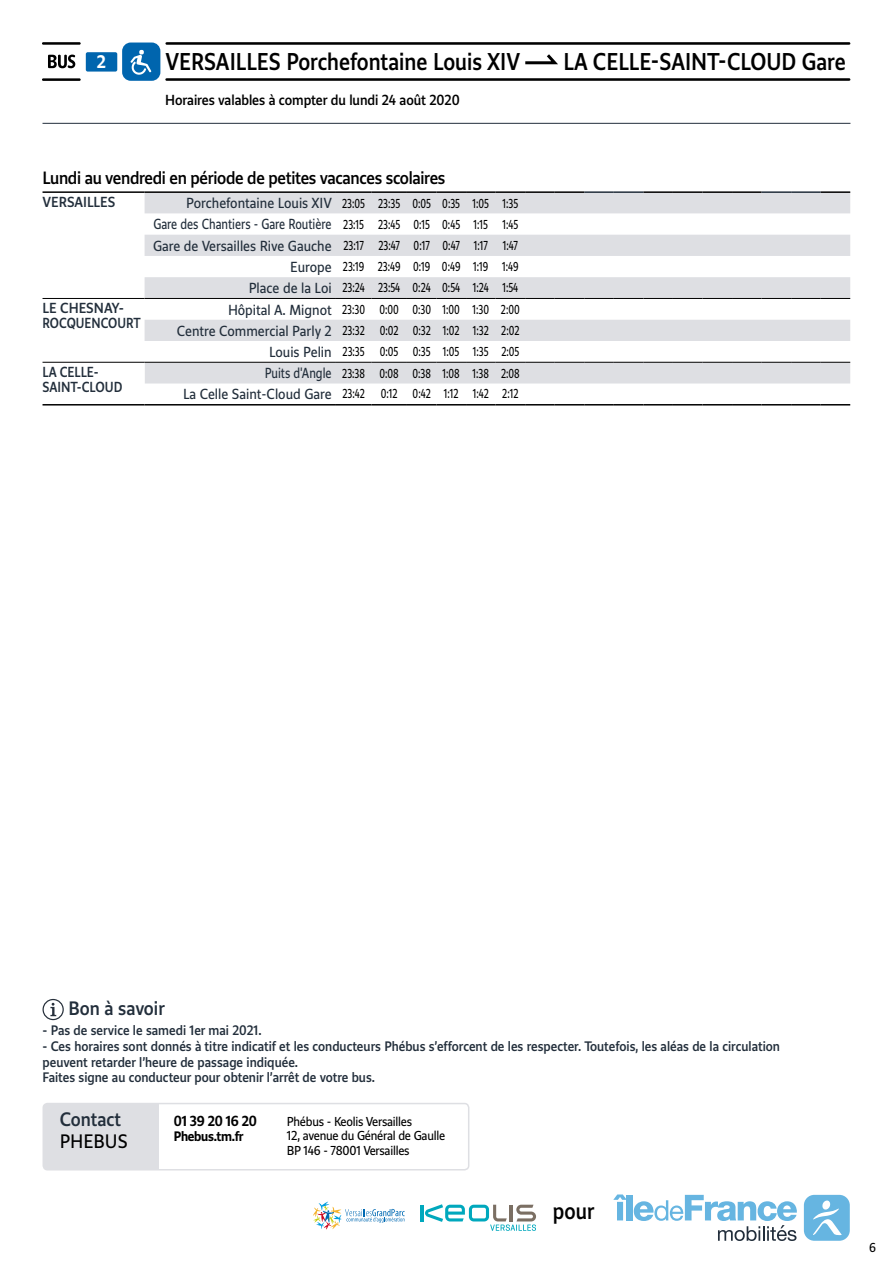
<style>
.page{position:relative;width:893px;height:1263px;background:#fff}
.page>*{position:absolute;margin:0;border:0;box-sizing:border-box;transform-origin:0 0}
.t1{font:500 22.5px "IDF Voyageur";color:#000;scale:.95 1}
.t2{font:500 21.45px "IDF Voyageur";color:#000;scale:.95 1}
.t3{font:500 18px "IDF Voyageur";color:#222e3b}
.t4{font:18px "IDF Voyageur";color:#000}
.t5{font:700 16.95px "IDF Voyageur";color:#fff}
.t6{font:500 16.5px "IDF Voyageur";letter-spacing:-.02em;color:#000}
.t7{font:13.5px/21.3px "IDF Voyageur";color:#222e3b;scale:.88 1}
.t8{font:13.5px "IDF Voyageur";color:#222e3b}
.t9{font:500 13.5px "IDF Voyageur";letter-spacing:-.005em;color:#000}
.t10{font:500 13.5px/15px "IDF Voyageur";color:#222e3b}
.t11{font:500 13.5px/15px "IDF Voyageur";color:#222e3b;scale:.93 1}
.t12{font:700 13.5px "IDF Voyageur";letter-spacing:-.02em;color:#000}
.t13{font:500 12.75px/15.8px "IDF Voyageur";color:#222e3b}
.t14{font:700 12.75px "IDF Voyageur";letter-spacing:-.02em;color:#000}
.t15{font:12px/21px "IDF Voyageur";letter-spacing:-.02em;color:#000;text-align:right;scale:.8 1}
.t16{font:12px/14.4px "IDF Voyageur";letter-spacing:-.02em;color:#000}
.t17{font:12px/21px "IDF Voyageur";color:#000;text-align:right;scale:.8 1}
.s1{font-size:13.5px;color:#222e3b}
.s2{font-size:12px;color:#000}
</style>
<div class="page">
<hr style="left:43px;top:123px;width:807px;height:1px;background:#222e3b">
<div style="left:43px;top:1106px;width:116px;height:64px;background:#dedfe3"></div>
<div style="left:43px;top:1103px;width:426px;height:67px;border:2px solid #dedfe3;border-radius:4px"></div>
<div style="left:86px;top:52px;width:31px;height:20px;background:#0065ae;border-radius:2px"></div>
<svg style="left:48px;top:55px;width:27px;height:13px"></svg>
<hr style="left:42px;top:42px;width:39px;height:3px;background:#000">
<hr style="left:42px;top:78px;width:39px;height:3px;background:#000">
<hr style="left:167px;top:42px;width:682px;height:3px;background:#000">
<hr style="left:167px;top:78px;width:682px;height:3px;background:#000">
<svg style="left:525px;top:54px;width:33px;height:11px"></svg>
<div style="left:122px;top:43px;width:38px;height:38px;background:#0065ae;border-radius:9px"></div>
<svg style="left:131px;top:50px;width:20px;height:25px"></svg>
<hr style="left:43px;top:191px;width:102px;height:2px;background:#000">
<hr style="left:145px;top:191px;width:191px;height:2px;background:#000">
<hr style="left:336px;top:191px;width:35px;height:2px;background:#000">
<hr style="left:371px;top:191px;width:36px;height:2px;background:#000">
<hr style="left:407px;top:191px;width:29px;height:2px;background:#000">
<hr style="left:436px;top:191px;width:30px;height:2px;background:#000">
<hr style="left:466px;top:191px;width:30px;height:2px;background:#000">
<hr style="left:496px;top:191px;width:29px;height:2px;background:#000">
<hr style="left:525px;top:191px;width:30px;height:2px;background:#000">
<hr style="left:555px;top:191px;width:29px;height:2px;background:#000">
<hr style="left:643px;top:191px;width:30px;height:2px;background:#000">
<hr style="left:673px;top:191px;width:29px;height:2px;background:#000">
<hr style="left:702px;top:191px;width:30px;height:2px;background:#000">
<hr style="left:732px;top:191px;width:30px;height:2px;background:#000">
<hr style="left:821px;top:191px;width:29px;height:2px;background:#000">
<hr style="left:584px;top:191px;width:30px;height:2px;background:#222e3b">
<hr style="left:614px;top:191px;width:29px;height:2px;background:#222e3b">
<hr style="left:762px;top:191px;width:29px;height:2px;background:#222e3b">
<hr style="left:791px;top:191px;width:30px;height:2px;background:#222e3b">
<svg style="left:43px;top:192px;width:807px;height:213px"></svg>
<hr style="left:421px;top:1205px;width:3px;height:16px;background:#00a8bd">
<svg style="left:425px;top:1204px;width:111px;height:27px"></svg>
<svg style="left:613px;top:1194px;width:13px;height:26px"></svg>
<div style="left:626px;top:1195px;width:6px;height:25px;background:#66b5e1"></div>
<svg style="left:634px;top:1195px;width:163px;height:46px"></svg>
<div style="left:804px;top:1195px;width:46px;height:46px;background:#66b5e1;border-radius:10px"></div>
<svg style="left:813px;top:1200px;width:29px;height:35px"></svg>
<svg style="left:313px;top:1201px;width:92px;height:28px"></svg>
<div style="left:43px;top:999px;width:21px;height:21px;border:1px solid #27303b;border-radius:50%"></div>
<svg style="left:50px;top:1003px;width:6px;height:13px"></svg>
<h3 class="t5" style="left:97px;top:50px;width:11px">2</h3>
<h1 class="t1" style="left:165px;top:47px;width:375px">VERSAILLES Porchefontaine Louis XIV</h1>
<h1 class="t1" style="left:564px;top:47px;width:298px">LA CELLE-SAINT-CLOUD Gare</h1>
<p class="t9" style="left:165px;top:91px;width:296px">Horaires valables à compter du lundi 24 août 2020</p>
<p class="t6" style="left:43px;top:167px;width:404px">Lundi au vendredi en période de petites vacances scolaires</p>
<p class="t10" style="left:43px;top:194px;width:74px">VERSAILLES</p>
<p class="t15" style="left:186px;top:193px;width:416px"><span class="s1">Porchefontaine Louis XIV</span> 23:05 23:35 0:05 0:35 1:05 1:35</p>
<p class="t7" style="left:153px;top:213px;width:417px">Gare des Chantiers - Gare Routière <span class="s2">23:15 23:45 0:15 0:45 1:15 1:45<br></span>Gare de Versailles Rive Gauche <span class="s2">23:17 23:47 0:17 0:47 1:17 1:47</span></p>
<p class="t17" style="left:249px;top:256px;width:339px"><span class="s1">Europe</span> 23:19 23:49 0:19 0:49 1:19 1:49<br><span class="s1">Place de la Loi</span> 23:24 23:54 0:24 0:54 1:24 1:54</p>
<p class="t10" style="left:43px;top:300px;width:100px">LE CHESNAY-<br>ROCQUENCOURT</p>
<p class="t15" style="left:177px;top:299px;width:430px"><span class="s1">Hôpital A. Mignot</span> 23:30 0:00 0:30 1:00 1:30 2:00<br><span class="s1">Centre Commercial Parly 2</span> 23:32 0:02 0:32 1:02 1:32 2:02</p>
<p class="t8" style="left:269px;top:343px;width:97px">Louis Pelin <span class="s2">23:35</span></p>
<p class="t15" style="left:380px;top:341px;width:176px">0:05 0:35 1:05 1:35 2:05</p>
<p class="t11" style="left:43px;top:364px;width:87px">LA CELLE-<br>SAINT-CLOUD</p>
<p class="t15" style="left:265px;top:362px;width:320px"><span class="s1">Puits d'Angle</span> 23:38 0:08 0:38 1:08 1:38 2:08</p>
<p class="t8" style="left:183px;top:385px;width:183px">La Celle Saint-Cloud Gare <span class="s2">23:42</span></p>
<p class="t15" style="left:381px;top:383px;width:22px">0:12</p>
<p class="t15" style="left:413px;top:383px;width:134px">0:42 1:12 1:42 2:12</p>
<h3 class="t3" style="left:68px;top:996px;width:98px">Bon à savoir</h3>
<p class="t13" style="left:43px;top:1022px;width:221px">- Pas de service le samedi 1er mai 2021.</p>
<p class="t13" style="left:43px;top:1038px;width:739px">- Ces horaires sont donnés à titre indicatif et les conducteurs Phébus s’efforcent de les respecter. Toutefois, les aléas de la circulation peuvent retarder l’heure de passage indiquée.<br>Faites signe au conducteur pour obtenir l’arrêt de votre bus.</p>
<h3 class="t3" style="left:60px;top:1108px;width:63px">Contact</h3>
<h3 class="t4" style="left:60px;top:1129px;width:69px">PHEBUS</h3>
<p class="t12" style="left:174px;top:1112px;width:84px">01 39 20 16 20</p>
<p class="t14" style="left:174px;top:1127px;width:71px">Phebus.tm.fr</p>
<p class="t16" style="left:287px;top:1114px;width:160px">Phébus - Keolis Versailles<br>12, avenue du Général de Gaulle<br>BP 146 - 78001 Versailles</p>
<h2 class="t2" style="left:553px;top:1197px;width:45px">pour</h2>
<p class="t16" style="left:869px;top:1240px;width:8px">6</p>
</div>
